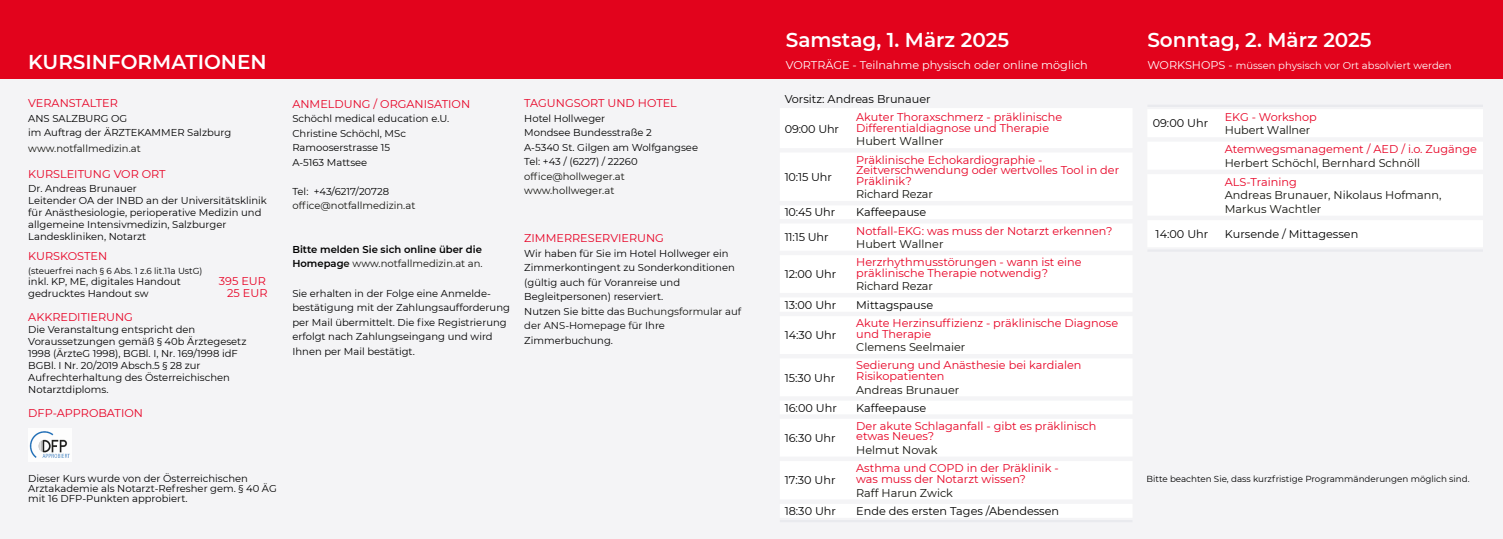
<style>
.page{position:relative;width:1503px;height:539px;background:#fff}
.page>*{position:absolute;margin:0;border:0;box-sizing:border-box;transform-origin:0 0}
.t1{font:600 20px "Montserrat";color:#fff}
.t2{font:11.25px/10.6px "Montserrat";color:#e70023}
.t3{font:11.25px "Montserrat";color:#000}
.t4{font:11.25px/13.5px "Montserrat";color:#12120d}
.t5{font:11.25px "Montserrat";color:#fff}
.t6{font:11.25px "Montserrat";color:#e80023}
.t7{font:10px/14.5px "Montserrat";color:#000}
.t8{font:10px/14.5px "Montserrat";color:#12120d}
.t9{font:600 10px/14.5px "Montserrat";color:#000}
.t10{font:10px "Montserrat";color:#fff}
.t11{font:8.75px "Montserrat";color:#000}
.s1{font-size:11.25px}
.s2{color:#12120d}
.s3{font-weight:400;color:#12120d}
.s4{color:#080808}
</style>
<div class="page">
<div style="left:0;top:0;width:1502px;height:539px;background:#f4f4f6"></div>
<div style="left:0;top:0;width:1502px;height:78px;background:#e2031c"></div>
<div style="left:780px;top:109px;width:352px;height:408px;background:#fff"></div>
<hr style="left:779px;top:148px;width:353px;height:4px;background:#f4f4f6">
<hr style="left:779px;top:201px;width:353px;height:4px;background:#f4f4f6">
<hr style="left:779px;top:219px;width:353px;height:4px;background:#f4f4f6">
<div style="left:779px;top:250px;width:353px;height:5px;background:#f4f4f6"></div>
<hr style="left:779px;top:293px;width:353px;height:4px;background:#f4f4f6">
<div style="left:779px;top:311px;width:353px;height:5px;background:#f4f4f6"></div>
<hr style="left:779px;top:354px;width:353px;height:4px;background:#f4f4f6">
<hr style="left:779px;top:396px;width:353px;height:4px;background:#f4f4f6">
<div style="left:779px;top:414px;width:353px;height:5px;background:#f4f4f6"></div>
<div style="left:779px;top:456px;width:353px;height:5px;background:#f4f4f6"></div>
<div style="left:779px;top:499px;width:353px;height:5px;background:#f4f4f6"></div>
<div style="left:1148px;top:110px;width:334px;height:137px;background:#fff"></div>
<div style="left:1147px;top:137px;width:335px;height:5px;background:#f4f4f6"></div>
<hr style="left:1147px;top:170px;width:335px;height:4px;background:#f4f4f6">
<hr style="left:1147px;top:216px;width:335px;height:4px;background:#f4f4f6">
<div style="left:1147px;top:247px;width:335px;height:5px;background:#eeeef2"></div>
<img style="left:29px;top:431px;width:41px;height:27px">
<h1 class="t1" style="left:785px;top:27px;width:225px">Samstag, 1. März 2025</h1>
<p class="t5" style="left:785px;top:58px;width:303px">VORTRÄGE - Teilnahme physisch oder online möglich</p>
<h1 class="t1" style="left:1147px;top:27px;width:226px">Sonntag, 2. März 2025</h1>
<h1 class="t1" style="left:28px;top:50px;width:240px">KURSINFORMATIONEN</h1>
<p class="t10" style="left:1147px;top:60px;width:306px"><span class="s1">WORKSHOPS -</span> müssen physisch vor Ort absolviert werden</p>
<p class="t3" style="left:784px;top:92px;width:148px">Vorsitz: Andreas Brunauer</p>
<p class="t3" style="left:784px;top:122px;width:56px">09:00 Uhr</p>
<p class="t2" style="left:292px;top:98px;width:179px">ANMELDUNG / ORGANISATION</p>
<p class="t7" style="left:292px;top:111px;width:158px">Schöchl medical education e.U.<br>Christine Schöchl, MSc<br>Ramooserstrasse 15<br>A-5163 Mattsee</p>
<p class="t7" style="left:292px;top:184px;width:98px">Tel: +43/6217/20728</p>
<p class="t8" style="left:292px;top:198px;width:125px">office@notfallmedizin.at</p>
<p class="t9" style="left:292px;top:242px;width:192px">Bitte melden Sie sich online über die<br>Homepag<span class="s2">e</span> <span class="s3">www.notfallmedizin.at an.</span></p>
<p class="t7" style="left:292px;top:285px;width:219px">Sie erhalten in der Folge eine Anmelde&shy;bestätigung mit der Zahlungsaufforderung per Mail übermittelt. Die fixe Registrierung erfolgt nach Zahlungseingang und wird Ihnen per Mail bestätigt.</p>
<p class="t2" style="left:524px;top:98px;width:154px">TAGUNGSORT UND HOTEL</p>
<p class="t7" style="left:524px;top:111px;width:175px">Hotel Hollweger<br>Mondsee Bundesstraße 2<br>A-5340 St. Gilgen am Wolfgangsee<br>Tel: +43 / (6227) / 22260</p>
<p class="t8" style="left:524px;top:169px;width:102px">office@hollweger.at www.hollweger.at</p>
<p class="t2" style="left:524px;top:233px;width:141px">ZIMMERRESERVIERUNG</p>
<p class="t7" style="left:524px;top:246px;width:218px">Wir haben für Sie im Hotel Hollweger ein<br>Zimmerkontingent zu Sonderkonditionen (gültig auch für Voranreise und<br>Begleitpersonen) reserviert.<br>Nutzen Sie bitte da<span class="s4">s</span> <span class="s2">Buchungsformular</span> <span class="s4">auf der ANS-Homepage f</span>ür Ihre<br>Zimmerbuchung.</p>
<p class="t2" style="left:28px;top:98px;width:91px">VERANSTALTER</p>
<p class="t7" style="left:28px;top:111px;width:205px">ANS SALZBURG OG<br>im Auftrag der ÄRZTEKAMMER Salzburg</p>
<p class="t8" style="left:28px;top:141px;width:114px">www.notfallmedizin.at</p>
<p class="t2" style="left:28px;top:168px;width:139px">KURSLEITUNG VOR ORT</p>
<p class="t7" style="left:28px;top:182px;width:240px;line-height:12px">Dr. Andreas Brunauer<br>Leitender OA der INBD an der Universitätsklinik für Anästhesiologie, perioperative Medizin und allgemeine Intensivmedizin, Salzburger Landeskliniken, Notarzt</p>
<p class="t2" style="left:28px;top:250px;width:80px">KURSKOSTEN</p>
<p class="t11" style="left:28px;top:266px;width:176px">(steuerfrei nach § 6 Abs. 1 z.6 lit.11a UstG)</p>
<p class="t7" style="left:28px;top:274px;width:154px">inkl. KP, ME, digitales Handout</p>
<p class="t6" style="left:219px;top:274px;width:49px">395 EUR</p>
<p class="t7" style="left:28px;top:286px;width:122px">gedrucktes Handout sw</p>
<p class="t6" style="left:227px;top:286px;width:42px">25 EUR</p>
<p class="t2" style="left:28px;top:311px;width:106px">AKKREDITIERUNG</p>
<p class="t7" style="left:28px;top:323px;width:220px;line-height:12px">Die Veranstaltung entspricht den Voraussetzungen gemäß § 40b Ärztegesetz 1998 (ÄrzteG 1998), BGBl. I, Nr. 169/1998 idF BGBl. I Nr. 20/2019 Absch.5 § 28 zur Aufrechterhaltung des Österreichischen Notarztdiploms.</p>
<p class="t2" style="left:28px;top:407px;width:116px">DFP-APPROBATION</p>
<p class="t2" style="left:1224px;top:111px;width:93px">EKG - Workshop</p>
<p class="t4" style="left:1224px;top:123px;width:87px">Hubert Wallner</p>
<p class="t2" style="left:1224px;top:144px;width:254px">Atemwegsmanagement / AED / i.o. Zugänge</p>
<p class="t4" style="left:1224px;top:156px;width:197px">Herbert Schöchl, Bernhard Schnöll</p>
<p class="t2" style="left:1224px;top:176px;width:74px">ALS-Training</p>
<p class="t4" style="left:1224px;top:188px;width:218px">Andreas Brunauer, Nikolaus Hofmann,<br>Markus Wachtler</p>
<p class="t2" style="left:856px;top:112px;width:207px">Akuter Thoraxschmerz - präklinische<br>Differentialdiagnose und Therapie</p>
<p class="t4" style="left:856px;top:135px;width:89px">Hubert Wallner</p>
<p class="t3" style="left:1152px;top:116px;width:57px">09:00 Uhr</p>
<p class="t2" style="left:856px;top:154px;width:264px">Präklinische Echokardiographie -<br>Zeitverschwendung oder wertvolles Tool in der<br>Präklinik?</p>
<p class="t4" style="left:856px;top:187px;width:78px">Richard Rezar</p>
<p class="t3" style="left:784px;top:170px;width:49px">10:15 Uhr</p>
<p class="t3" style="left:784px;top:205px;width:52px">10:45 Uhr</p>
<p class="t3" style="left:856px;top:205px;width:71px">Kaffeepause</p>
<p class="t3" style="left:784px;top:230px;width:45px">11:15 Uhr</p>
<p class="t2" style="left:856px;top:225px;width:258px">Notfall-EKG: was muss der Notarzt erkennen?</p>
<p class="t4" style="left:856px;top:237px;width:89px">Hubert Wallner</p>
<p class="t3" style="left:1155px;top:227px;width:54px">14:00 Uhr</p>
<p class="t3" style="left:1224px;top:227px;width:135px">Kursende / Mittagessen</p>
<p class="t2" style="left:856px;top:257px;width:227px">Herzrhythmusstörungen - wann ist eine präklinische Therapie notwendig?</p>
<p class="t4" style="left:856px;top:279px;width:78px">Richard Rezar</p>
<p class="t3" style="left:784px;top:267px;width:53px">12:00 Uhr</p>
<p class="t3" style="left:784px;top:298px;width:53px">13:00 Uhr</p>
<p class="t3" style="left:856px;top:298px;width:78px">Mittagspause</p>
<p class="t3" style="left:784px;top:328px;width:53px">14:30 Uhr</p>
<p class="t2" style="left:856px;top:318px;width:263px">Akute Herzinsuffizienz - präklinische Diagnose und Therapie</p>
<p class="t4" style="left:856px;top:340px;width:111px">Clemens Seelmaier</p>
<p class="t2" style="left:856px;top:360px;width:227px">Sedierung und Anästhesie bei kardialen<br>Risikopatienten</p>
<p class="t4" style="left:856px;top:383px;width:105px">Andreas Brunauer</p>
<p class="t3" style="left:784px;top:370px;width:52px">15:30 Uhr</p>
<p class="t3" style="left:784px;top:400px;width:54px">16:00 Uhr</p>
<p class="t3" style="left:856px;top:400px;width:71px">Kaffeepause</p>
<p class="t3" style="left:784px;top:431px;width:53px">16:30 Uhr</p>
<p class="t2" style="left:856px;top:420px;width:242px">Der akute Schlaganfall - gibt es präklinisch etwas Neues?</p>
<p class="t4" style="left:856px;top:443px;width:83px">Helmut Novak</p>
<p class="t7" style="left:28px;top:473px;width:250px;line-height:10px">Dieser Kurs wurde von der Österreichischen<br>Arztakademie als Notarzt-Refresher gem. § 40 ÄG mit 16 DFP-Punkten approbiert.</p>
<p class="t3" style="left:784px;top:473px;width:52px">17:30 Uhr</p>
<p class="t2" style="left:856px;top:462px;width:204px;line-height:11.2px">Asthma und COPD in der Präklinik - was muss der Notarzt wissen?</p>
<p class="t4" style="left:856px;top:486px;width:98px">Raff Harun Zwick</p>
<p class="t3" style="left:784px;top:504px;width:53px">18:30 Uhr</p>
<p class="t3" style="left:856px;top:504px;width:204px">Ende des ersten Tages /Abendessen</p>
<p class="t11" style="left:1146px;top:473px;width:324px">Bitte beachten Sie, dass kurzfristige Programmänderungen möglich sind.</p>
</div>
